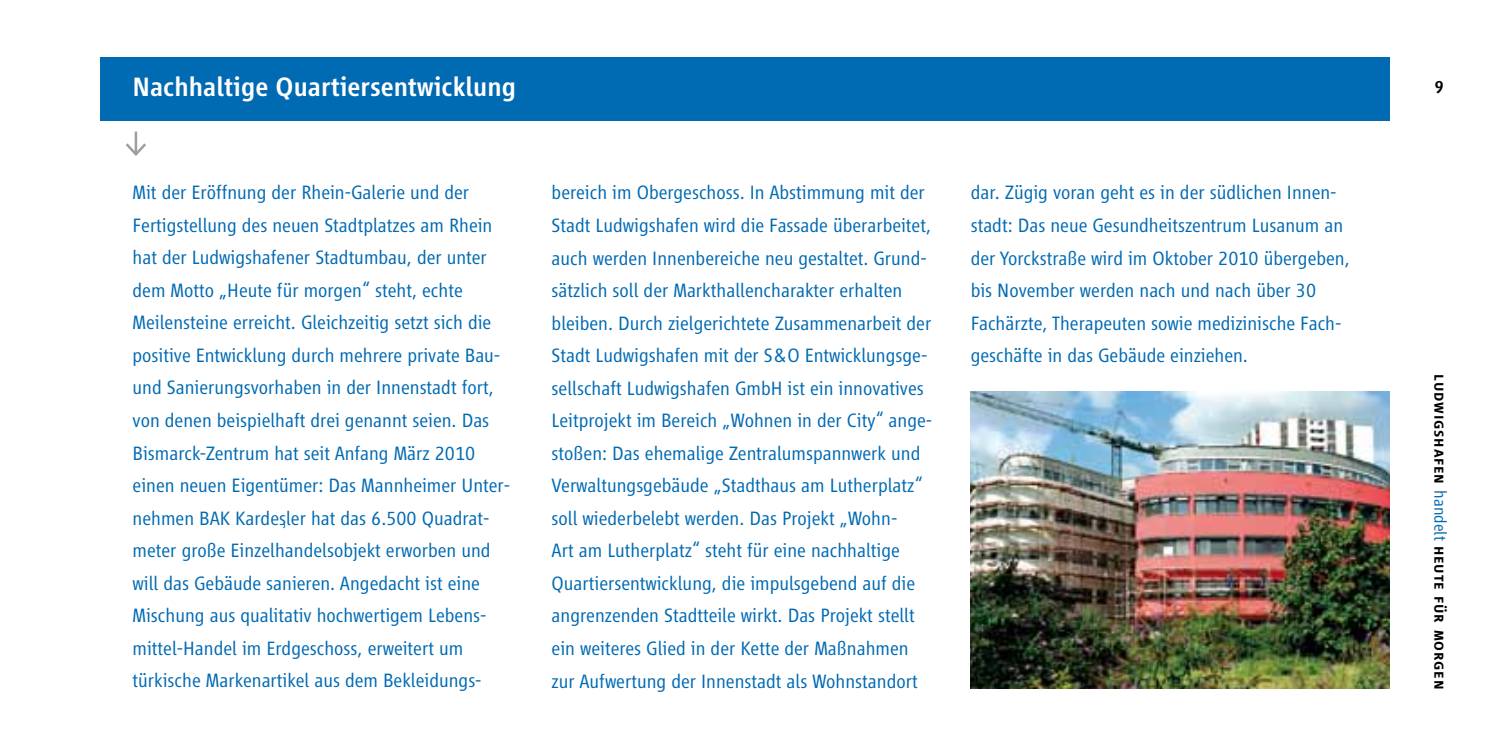
<style>
.page{position:relative;width:1489px;height:745px;background:#fff}
.page>*{position:absolute;margin:0;border:0;box-sizing:border-box;transform-origin:0 0}
.t1{font:500 27.5px "Vialog";color:#fff}
.t2{font:300 20px/32.5px "Vialog";color:#006ab3}
.t3{font:500 17.5px "Vialog SC";letter-spacing:.05em;color:#000}
.s1{font-family:"Vialog";font-weight:300;color:#006ab3}
</style>
<div class="page">
<div style="left:100px;top:57px;width:1289px;height:63px;background:#006ab3"></div>
<hr style="left:135px;top:131px;width:2px;height:23px;background:#9c9e9f">
<svg style="left:126px;top:141px;width:20px;height:15px"></svg>
<img style="left:970px;top:391px;width:419px;height:296px">
<h1 class="t1" style="left:132px;top:72px;width:385px">Nachhaltige Quartiersentwicklung</h1>
<p class="t2" style="left:133px;top:176px;width:379px">Mit der Eröffnung der Rhein-Galerie und der Fertigstellung des neuen Stadtplatzes am Rhein hat der Ludwigshafener Stadtumbau, der unter dem Motto „Heute für morgen“ steht, echte Meilensteine erreicht. Gleichzeitig setzt sich die positive Entwicklung durch mehrere private Bau&shy;und Sanierungsvorhaben in der Innenstadt fort, von denen beispielhaft drei genannt seien. Das Bismarck-Zentrum hat seit Anfang März 2010 einen neuen Eigentümer: Das Mannheimer Unter&shy;nehmen BAK Kardesler hat das 6.500 Quadrat&shy;meter große Einzelhandelsobjekt erworben und will das Gebäude sanieren. Angedacht ist eine Mischung aus qualitativ hochwertigem Lebens&shy;mittel-Handel im Erdgeschoss, erweitert um türkische Markenartikel aus dem Bekleidungs-</p>
<p class="t2" style="left:551px;top:176px;width:382px">bereich im Obergeschoss. In Abstimmung mit der Stadt Ludwigshafen wird die Fassade überarbeitet, auch werden Innenbereiche neu gestaltet. Grund&shy;sätzlich soll der Markthallencharakter erhalten bleiben. Durch zielgerichtete Zusammenarbeit der Stadt Ludwigshafen mit der S&amp;O Entwicklungsge&shy;sellschaft Ludwigshafen GmbH ist ein innovatives Leitprojekt im Bereich „Wohnen in der City“ ange&shy;stoßen: Das ehemalige Zentralumspannwerk und Verwaltungsgebäude „Stadthaus am Lutherplatz“ soll wiederbelebt werden. Das Projekt „Wohn-<br>Art am Lutherplatz“ steht für eine nachhaltige Quartiersentwicklung, die impulsgebend auf die angrenzenden Stadtteile wirkt. Das Projekt stellt ein weiteres Glied in der Kette der Maßnahmen zur Aufwertung der Innenstadt als Wohnstandort</p>
<p class="t2" style="left:970px;top:176px;width:380px">dar. Zügig voran geht es in der südlichen Innen&shy;stadt: Das neue Gesundheitszentrum Lusanum an der Yorckstraße wird im Oktober 2010 übergeben, bis November werden nach und nach über 30<br>Fachärzte, Therapeuten sowie medizinische Fach&shy;geschäfte in das Gebäude einziehen.</p>
<p class="t3" style="left:1434px;top:74px;width:10px">9</p>
<p class="t3" style="left:1449px;top:374px;width:316px;rotate:90deg">ludwigshafen <span class="s1">handelt</span> heute für morgen</p>
</div>
